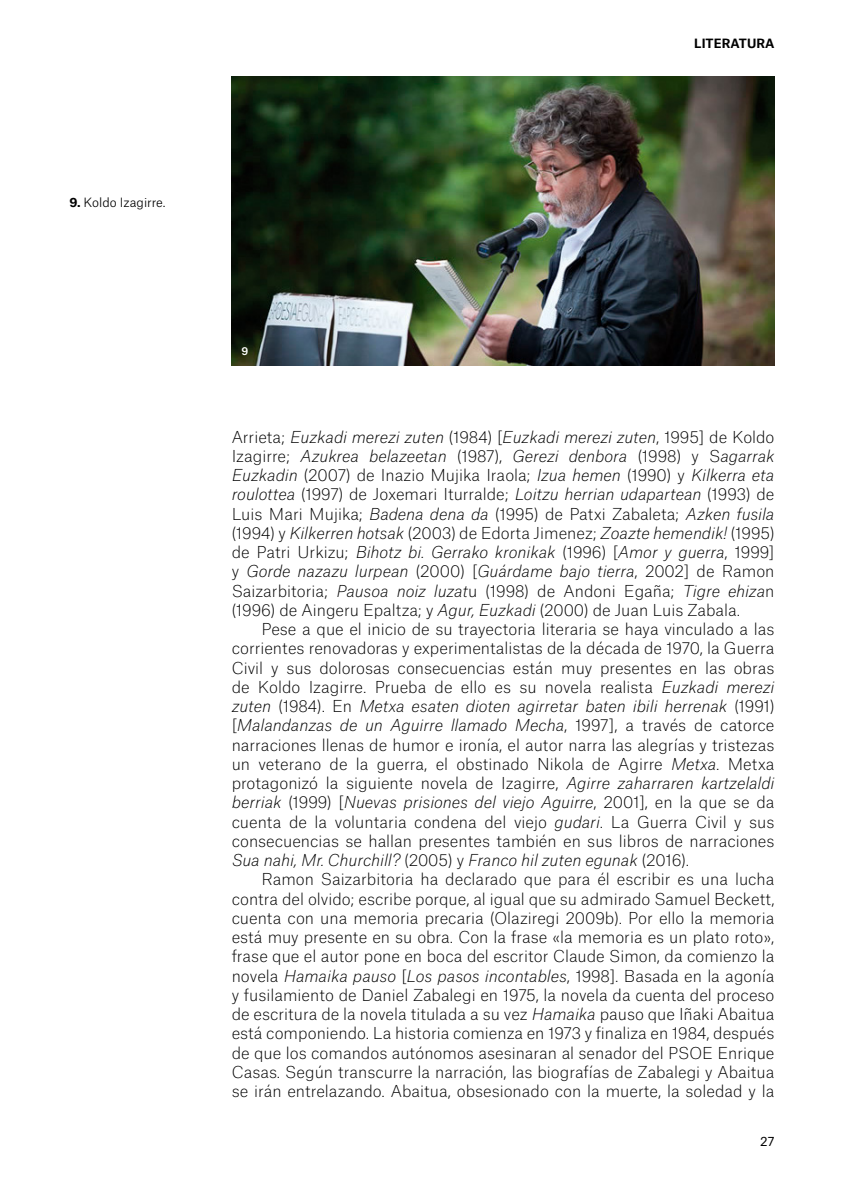
<style>
.page{position:relative;width:844px;height:1197px;background:#fff}
.page>*{position:absolute;margin:0;border:0;box-sizing:border-box;transform-origin:0 0}
.t1{font:100 15.75px/19.2px "Atlas Grotesk";color:#000;text-align:justify}
.t2{font:300 12.25px "Atlas Grotesk";color:#000}
.t3{font:700 12.25px "Atlas Grotesk";color:#000}
.t4{font:12.25px "Atlas Grotesk";color:#000}
.t5{font:500 10.5px "Atlas Grotesk";color:#fff}
.s1{font-weight:700}
.s2{font-style:italic}
</style>
<div class="page">
<img style="left:231px;top:77px;width:543px;height:289px">
<p class="t2" style="left:69px;top:193px;width:98px"><span class="s1">9.</span> Koldo Izagirre.</p>
<p class="t5" style="left:241px;top:342px;width:8px">9</p>
<p class="t3" style="left:694px;top:34px;width:82px">LITERATURA</p>
<p class="t1" style="left:231px;top:426px;width:544px">Arrieta; <span class="s2">Euzkadi merezi zuten</span> (1984) [<span class="s2">Euzkadi merezi zuten</span>, 1995] de Koldo Izagirre; <span class="s2">Azukrea belazeetan</span> (1987), <span class="s2">Gerezi denbora</span> (1998) y S<span class="s2">agarrak Euzkadin</span> (2007) de Inazio Mujika Iraola; <span class="s2">Izua hemen</span> (1990) y <span class="s2">Kilkerra eta roulottea</span> (1997) de Joxemari Iturralde; <span class="s2">Loitzu herrian udapartean</span> (1993) de Luis Mari Mujika; <span class="s2">Badena dena da</span> (1995) de Patxi Zabaleta; <span class="s2">Azken fusila </span>(1994) y <span class="s2">Kilkerren hotsak</span> (2003) de Edorta Jimenez; <span class="s2">Zoazte hemendik!</span> (1995) de Patri Urkizu; <span class="s2">Bihotz bi. Gerrako kronikak</span> (1996) [<span class="s2">Amor y guerra</span>, 1999] y <span class="s2">Gorde nazazu lurpean</span> (2000) [<span class="s2">Guárdame bajo tierra</span>, 2002] de Ramon Saizarbitoria; <span class="s2">Pausoa noiz luzat</span>u (1998) de Andoni Egaña; <span class="s2">Tigre ehiza</span>n (1996) de Aingeru Epaltza; y <span class="s2">Agur, Euzkadi</span> (2000) de Juan Luis Zabala.</p>
<p class="t1" style="left:231px;top:618px;width:544px;text-indent:30px">Pese a que el inicio de su trayectoria literaria se haya vinculado a las corrientes renovadoras y experimentalistas de la década de 1970, la Guerra Civil y sus dolorosas consecuencias están muy presentes en las obras de Koldo Izagirre. Prueba de ello es su novela realista <span class="s2">Euzkadi merezi zuten</span> (1984). En <span class="s2">Metxa esaten dioten agirretar baten ibili herrenak</span> (1991) [<span class="s2">Malandanzas de un Aguirre llamado Mecha</span>, 1997], a través de catorce narraciones llenas de humor e ironía, el autor narra las alegrías y tristezas un veterano de la guerra, el obstinado Nikola de Agirre <span class="s2">Metxa</span>. Metxa protagonizó la siguiente novela de Izagirre, <span class="s2">Agirre zaharraren kartzelaldi berriak</span> (1999) [<span class="s2">Nuevas prisiones del viejo Aguirre</span>, 2001], en la que se da cuenta de la voluntaria condena del viejo <span class="s2">gudari</span>. La Guerra Civil y sus consecuencias se hallan presentes también en sus libros de narraciones <span class="s2">Sua nahi, Mr. Churchill?</span> (2005) y <span class="s2">Franco hil zuten egunak</span> (2016).</p>
<p class="t1" style="left:231px;top:868px;width:544px;text-indent:30px">Ramon Saizarbitoria ha declarado que para él escribir es una lucha contra del olvido; escribe porque, al igual que su admirado Samuel Beckett, cuenta con una memoria precaria (Olaziregi 2009b). Por ello la memoria está muy presente en su obra. Con la frase «la memoria es un plato roto», frase que el autor pone en boca del escritor Claude Simon, da comienzo la novela <span class="s2">Hamaika pauso</span> [<span class="s2">Los pasos incontables</span>, 1998]. Basada en la agonía y fusilamiento de Daniel Zabalegi en 1975, la novela da cuenta del proceso de escritura de la novela titulada a su vez <span class="s2">Hamaika</span> pauso que Iñaki Abaitua está componiendo. La historia comienza en 1973 y finaliza en 1984, después de que los comandos autónomos asesinaran al senador del PSOE Enrique Casas. Según transcurre la narración, las biografías de Zabalegi y Abaitua se irán entrelazando. Abaitua, obsesionado con la muerte, la soledad y la</p>
<p class="t4" style="left:760px;top:1131px;width:16px">27</p>
</div>
